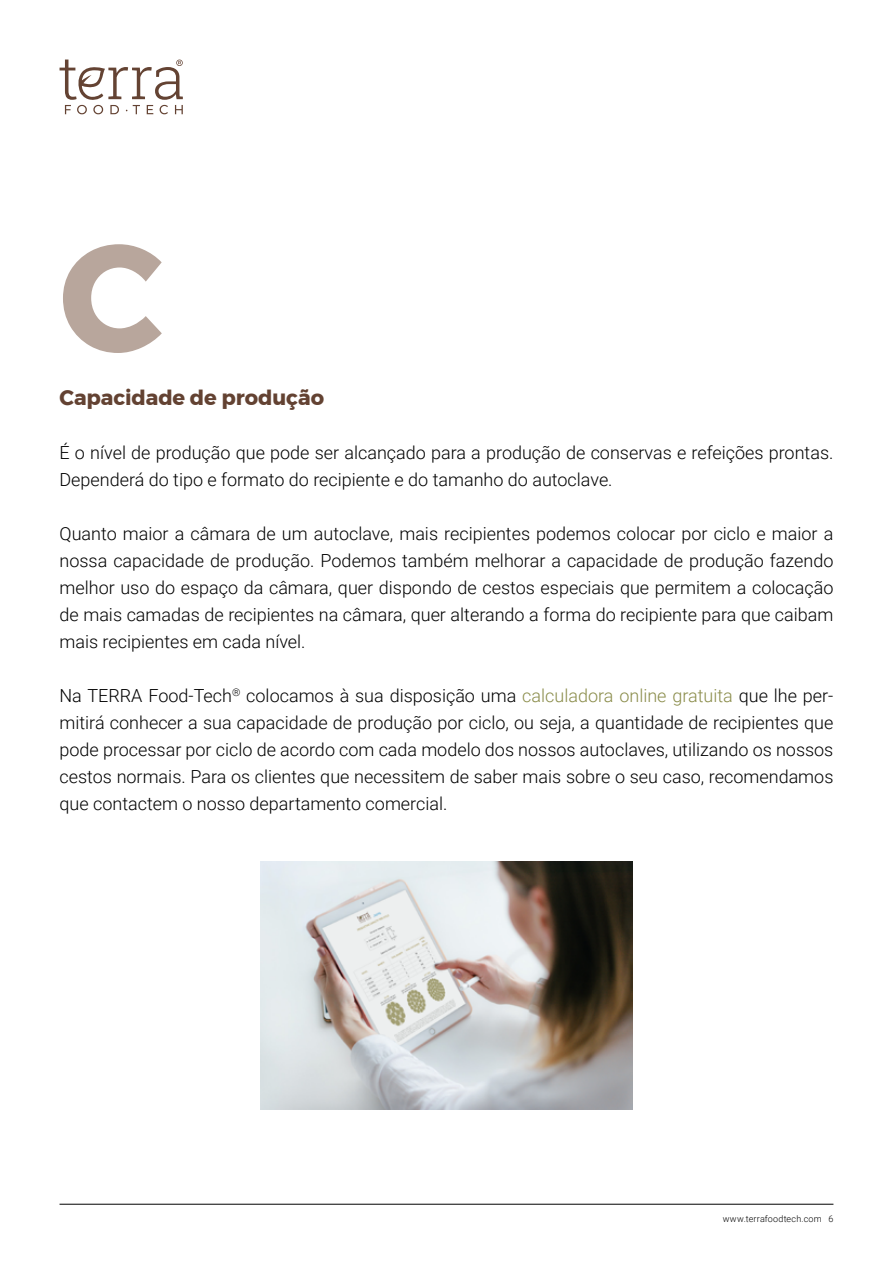
<style>
.page{position:relative;width:893px;height:1263px;background:#fff}
.page>*{position:absolute;margin:0;border:0;box-sizing:border-box;transform-origin:0 0}
.t1{font:700 150px "Montserrat";color:#b8a69c}
.t2{font:700 21px "Montserrat";letter-spacing:-.005em;color:#634232}
.t3{font:300 18px/27px "Roboto";color:#000;text-align:justify}
.t4{font:300 9px "Roboto";letter-spacing:.025em;color:#000}
.s1{color:#8a8c4a}
</style>
<div class="page">
<hr style="left:60px;top:1204px;width:773px;height:1px;background:#000">
<svg style="left:60px;top:60px;width:123px;height:54px"></svg>
<img style="left:260px;top:861px;width:372px;height:248px">
<h1 class="t1" style="left:60px;top:177px;width:105px">C</h1>
<p class="t2" style="left:60px;top:381px;width:266px">Capacidade de produção</p>
<p class="t3" style="left:60px;top:438px;width:775px">É o nível de produção que pode ser alcançado para a produção de conservas e refeições prontas.<br>Dependerá do tipo e formato do recipiente e do tamanho do autoclave.</p>
<p class="t3" style="left:60px;top:519px;width:775px">Quanto maior a câmara de um autoclave, mais recipientes podemos colocar por ciclo e maior a nossa capacidade de produção. Podemos também melhorar a capacidade de produção fazendo melhor uso do espaço da câmara, quer dispondo de cestos especiais que permitem a colocação de mais camadas de recipientes na câmara, quer alterando a forma do recipiente para que caibam mais recipientes em cada nível.</p>
<p class="t3" style="left:60px;top:681px;width:775px">Na TERRA Food-Tech<sup>®</sup> colocamos à sua disposição uma <span class="s1">calculadora online gratuita</span> que lhe per&shy;mitirá conhecer a sua capacidade de produção por ciclo, ou seja, a quantidade de recipientes que pode processar por ciclo de acordo com cada modelo dos nossos autoclaves, utilizando os nossos cestos normais. Para os clientes que necessitem de saber mais sobre o seu caso, recomendamos que contactem o nosso departamento comercial.</p>
<p class="t4" style="left:723px;top:1212px;width:112px">www.terrafoodtech.com 6</p>
</div>
